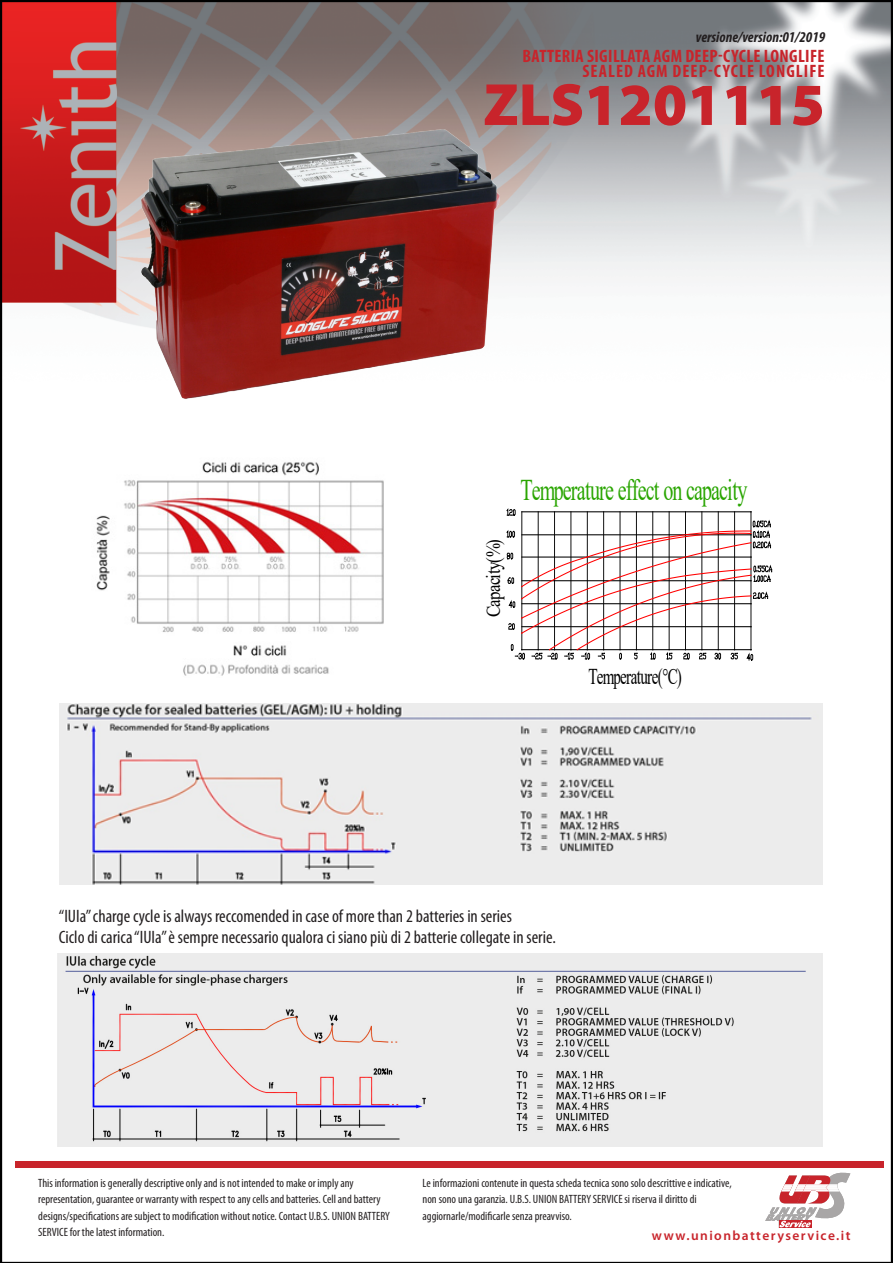
<style>
.page{position:relative;width:893px;height:1263px;background:#fff}
.page>*{position:absolute;margin:0;border:0;box-sizing:border-box;transform-origin:0 0}
.t1{font:900 60px "Myriad Pro";color:#c8242b}
.t2{font:30px "Times New Roman";letter-spacing:-.045em;color:#29a500;scale:.67 1}
.t3{font:22.5px "Times New Roman";letter-spacing:-.045em;color:#000;scale:.67 1}
.t4{font:20.1px "Times New Roman";letter-spacing:-.045em;color:#000;scale:.84 1}
.t5{font:condensed 18px "Myriad Pro";color:#231f20}
.t6{font:700 condensed 18px "Myriad Pro";letter-spacing:.02em;color:#c8242b}
.t7{font:700 condensed 18px "Myriad Pro";letter-spacing:.06em;color:#c8242b}
.t8{font:italic 700 condensed 15px "Myriad Pro";color:#231f20}
.t9{font:600 13.5px "Myriad Pro";letter-spacing:.105em;color:#c8242b}
.t10{font:condensed 12px/16.5px "Myriad Pro";color:#231f20}
</style>
<div class="page">
<img style="left:0;top:0;width:893px;height:1263px">
<img style="left:135px;top:105px;width:381px;height:301px">
<svg style="left:765px;top:1170px;width:85px;height:58px"></svg>
<div style="left:15px;top:1161px;width:869px;height:6px;background:#c8242b"></div>
<div style="left:85px;top:449px;width:308px;height:228px;background:#fff"></div>
<img style="left:96px;top:461px;width:288px;height:215px">
<svg style="left:507px;top:510px;width:265px;height:151px"></svg>
<img style="left:59px;top:704px;width:764px;height:181px">
<img style="left:57px;top:953px;width:766px;height:193px">
<p class="t8" style="left:696px;top:27px;width:131px">versione/version:01/2019</p>
<p class="t6" style="left:523px;top:45px;width:304px">BATTERIA SIGILLATA AGM DEEP-CYCLE LONGLIFE</p>
<p class="t7" style="left:582px;top:60px;width:244px">SEALED AGM DEEP-CYCLE LONGLIFE</p>
<p class="t1" style="left:483px;top:65px;width:343px">ZLS1201115</p>
<p class="t4" style="left:479px;top:617px;width:94px;rotate:-90deg">Capacity(%)</p>
<p class="t2" style="left:521px;top:469px;width:340px">Temperature effect on capacity</p>
<p class="t3" style="left:588px;top:661px;width:141px">Temperature(°C)</p>
<p class="t5" style="left:59px;top:905px;width:455px">“IUIa” charge cycle is always reccomended in case of more than 2 batteries in series</p>
<p class="t5" style="left:59px;top:926px;width:498px">Ciclo di carica “IUIa” è sempre necessario qualora ci siano più di 2 batterie collegate in serie.</p>
<p class="t10" style="left:38px;top:1174px;width:353px">This information is generally descriptive only and is not intended to make or imply any representation, guarantee or warranty with respect to any cells and batteries. Cell and battery designs/specifications are subject to modification without notice. Contact U.B.S. UNION BATTERY SERVICE for the latest information.</p>
<p class="t10" style="left:422px;top:1174px;width:311px">Le informazioni contenute in questa scheda tecnica sono solo descrittive e indicative, non sono una garanzia. U.B.S. UNION BATTERY SERVICE si riserva il diritto di aggiornarle/modificarle senza preavviso.</p>
<p class="t9" style="left:652px;top:1227px;width:200px">www.unionbatteryservice.it</p>
</div>
